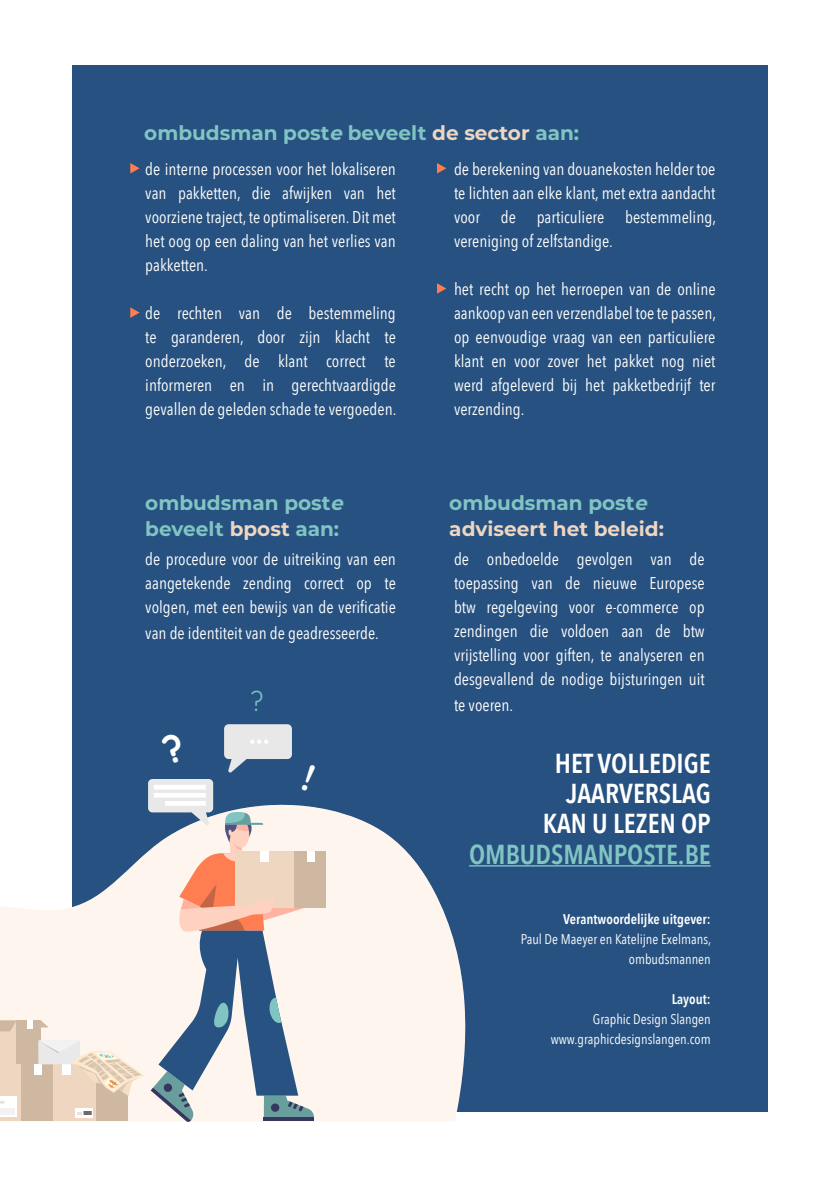
<style>
.page{position:relative;width:840px;height:1191px;background:#fff}
.page>*{position:absolute;margin:0;border:0;box-sizing:border-box;transform-origin:0 0}
.t1{font:600 27.4px "Avenir Next Condensed";color:#fff}
.t2{font:600 27.4px "Avenir Next Condensed";color:#81c5c2}
.t3{font:700 20px "Montserrat";color:#81c5c2}
.t4{font:700 20px "Montserrat";color:#efd6c0}
.t5{font:17px/24px "Avenir Next Condensed";color:#fff;text-align:justify}
.t6{font:14px "Avenir Next Condensed";color:#fff}
.t7{font:600 14px "Avenir Next Condensed";color:#fff}
.s1{font-style:italic}
.s2{color:#efd6c0}
</style>
<div class="page">
<div style="left:72px;top:65px;width:695px;height:1046px;background:#265180"></div>
<hr style="left:469px;top:865px;width:241px;height:1px;background:#81c5c2">
<svg style="left:0;top:807px;width:465px;height:314px;fill:#fef6ee"></svg>
<div style="left:294px;top:851px;width:32px;height:57px;background:#cfb8a1"></div>
<div style="left:0;top:1064px;width:21px;height:56px;background:#efd6c0"></div>
<div style="left:21px;top:1064px;width:32px;height:56px;background:#cfb8a1"></div>
<div style="left:34px;top:1064px;width:7px;height:10px;background:#fff"></div>
<div style="left:0;top:1020px;width:17px;height:44px;background:#efd6c0"></div>
<div style="left:17px;top:1020px;width:24px;height:44px;background:#cfb8a1"></div>
<div style="left:27px;top:1020px;width:5px;height:8px;background:#fff"></div>
<svg style="left:0;top:1020px;width:17px;height:11px"></svg>
<div style="left:0;top:1096px;width:16px;height:20px;background:#fff"></div>
<svg style="left:0;top:1100px;width:5px;height:3px"></svg>
<div style="left:0;top:1108px;width:14px;height:6px;background:#f2f2f2"></div>
<svg style="left:130px;top:163px;width:9px;height:10px"></svg>
<svg style="left:437px;top:163px;width:9px;height:10px"></svg>
<svg style="left:130px;top:307px;width:9px;height:11px"></svg>
<svg style="left:437px;top:283px;width:9px;height:11px"></svg>
<svg style="left:38px;top:724px;width:277px;height:398px"></svg>
<p class="t3" style="left:144px;top:119px;width:436px">ombudsman post<span class="s1">e</span> beveelt <span class="s2">de sector</span> aan:</p>
<p class="t5" style="left:145px;top:156px;width:252px">de interne processen voor het lokaliseren van pakketten, die afwijken van het voorziene traject, te optimaliseren. Dit met het oog op een daling van het verlies van pakketten.</p>
<p class="t5" style="left:145px;top:300px;width:252px">de rechten van de bestemmeling te garanderen, door zijn klacht te onderzoeken, de klant correct te informeren en in gerechtvaardigde gevallen de geleden schade te vergoeden.</p>
<p class="t3" style="left:145px;top:488px;width:204px">ombudsman post<span class="s1">e</span></p>
<p class="t3" style="left:145px;top:514px;width:195px">beveelt <span class="s2">bpost</span> aan:</p>
<p class="t5" style="left:145px;top:546px;width:252px">de procedure voor de uitreiking van een aangetekende zending correct op te volgen, met een bewijs van de verificatie</p>
<p class="t5" style="left:145px;top:620px;width:235px">van de identiteit van de geadresseerde.</p>
<p class="t5" style="left:454px;top:156px;width:263px">de berekening van douanekosten helder toe te lichten aan elke klant, met extra aandacht voor de particuliere bestemmeling, vereniging of zelfstandige.</p>
<p class="t5" style="left:454px;top:276px;width:263px">het recht op het herroepen van de online aankoop van een verzendlabel toe te passen, op eenvoudige vraag van een particuliere klant en voor zover het pakket nog niet werd afgeleverd bij het pakketbedrijf ter verzending.</p>
<p class="t3" style="left:449px;top:488px;width:204px">ombudsman post<span class="s1">e</span></p>
<p class="t4" style="left:449px;top:514px;width:216px">adviseert het beleid:</p>
<p class="t5" style="left:454px;top:546px;width:252px">de onbedoelde gevolgen van de toepassing van de nieuwe Europese btw regelgeving voor e-commerce op zendingen die voldoen aan de btw vrijstelling voor giften, te analyseren en desgevallend de nodige bijsturingen uit</p>
<p class="t5" style="left:454px;top:692px;width:61px">te voeren.</p>
<p class="t1" style="left:554px;top:739px;width:157px">HET VOLLEDIGE</p>
<p class="t1" style="left:566px;top:769px;width:146px">JAARVERSLAG</p>
<p class="t1" style="left:542px;top:800px;width:169px">KAN U LEZEN OP</p>
<p class="t2" style="left:469px;top:830px;width:243px">OMBUDSMANPOSTE.BE</p>
<p class="t7" style="left:563px;top:906px;width:149px">Verantwoordelijke uitgever:</p>
<p class="t6" style="left:520px;top:927px;width:192px">Paul De Maeyer en Katelijne Exelmans,</p>
<p class="t6" style="left:628px;top:947px;width:83px">ombudsmannen</p>
<p class="t7" style="left:671px;top:986px;width:41px">Layout:</p>
<p class="t6" style="left:592px;top:1007px;width:119px">Graphic Design Slangen</p>
<p class="t6" style="left:550px;top:1027px;width:161px">www.graphicdesignslangen.com</p>
</div>
